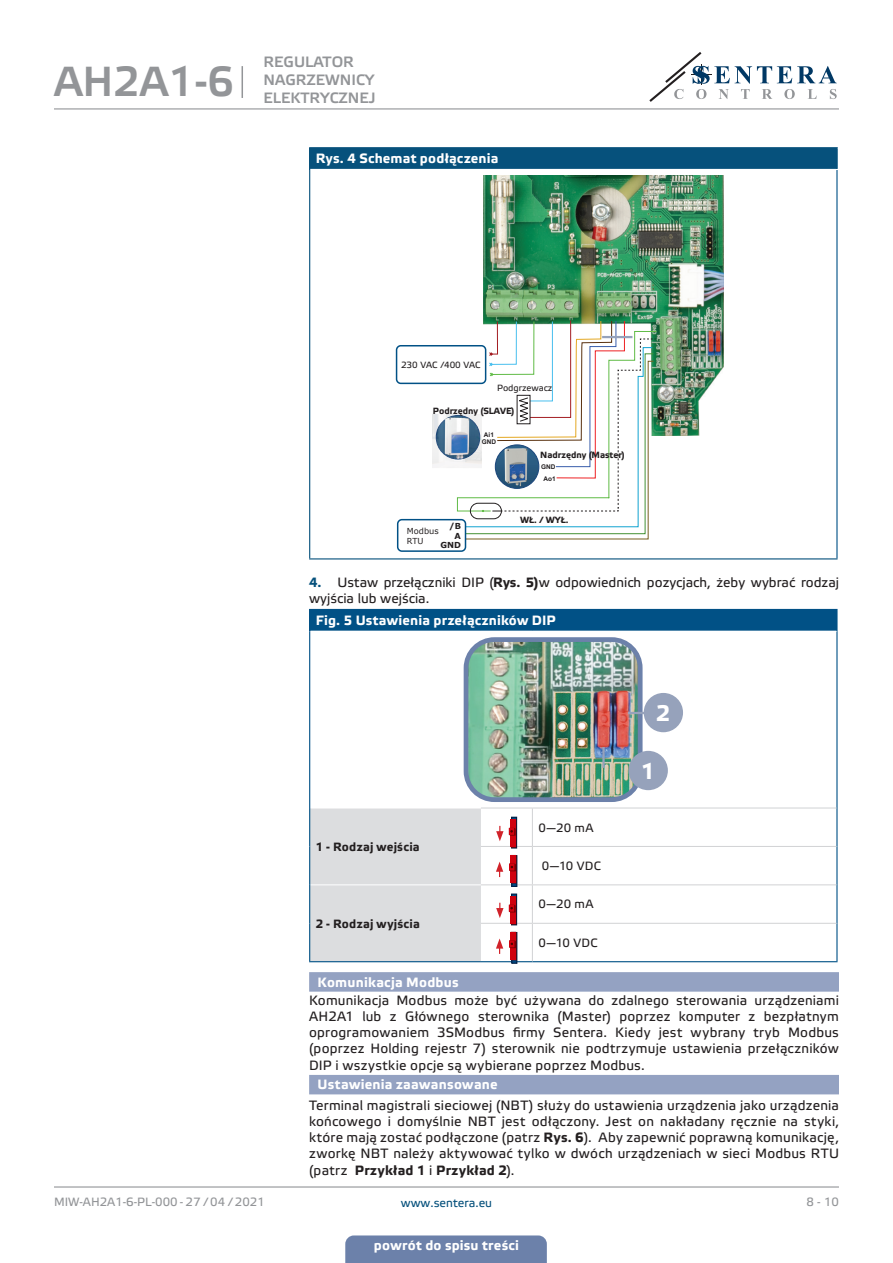
<style>
.page{position:relative;width:893px;height:1263px;background:#fff}
.page>*{position:absolute;margin:0;border:0;box-sizing:border-box;transform-origin:0 0}
.t1{font:42px "Etelka Medium Pro";color:#939598}
.TABLE_TEXT_WHITE{font:700 22.5px "Etelka Text Pro";color:#fff}
.t2{font:15px/18px "Etelka Medium Pro";color:#939598}
.body{font:13.5px/16.2px "Etelka Text Pro";letter-spacing:.01em;color:#231f20;text-align:justify}
.table_text{font:700 13.5px "Etelka Text Pro";letter-spacing:.015em;color:#fff}
.Number-roman{font:700 13.5px "Etelka Text Pro";letter-spacing:.015em;color:#fff}
.t3{font:12px "Etelka Text Pro";color:#939598}
.table_text-2{font:700 12px "Etelka Text Pro";letter-spacing:.02em;color:#231f20}
.table_text-3{font:12px "Etelka Text Pro";letter-spacing:.02em;color:#231f20}
.t4{font:12px "Etelka Text Pro";color:#06517c}
.t5{font:700 9px "Etelka Text Pro";color:#231f20}
.t6{font:9px "Etelka Text Pro";color:#231f20}
.t7{font:8.25px "Verdana";color:#231f20}
.t8{font:700 8.25px "Verdana";color:#231f20}
.t9{font:700 6.45px "Arial";color:#231f20}
.s1{font-weight:700;color:#06517c}
.s2{font-weight:700}
</style>
<div class="page">
<hr style="left:54px;top:108px;width:785px;height:1px;background:#939598">
<hr style="left:54px;top:1186px;width:785px;height:1px;background:#939598">
<svg style="left:649px;top:52px;width:188px;height:50px"></svg>
<div style="left:345px;top:1235px;width:202px;height:28px;background:#6c81aa"></div>
<div style="left:309px;top:972px;width:530px;height:20px;background:#94a2c2"></div>
<div style="left:309px;top:1075px;width:530px;height:19px;background:#94a2c2"></div>
<div style="left:310px;top:148px;width:527px;height:21px;background:#06517c"></div>
<hr style="left:309px;top:147px;width:529px;height:1px;background:#06517c">
<svg style="left:309px;top:148px;width:1px;height:21px"></svg>
<hr style="left:309px;top:169px;width:1px;height:389px;background:#06517c">
<hr style="left:309px;top:558px;width:528px;height:1px;background:#06517c">
<hr style="left:836px;top:170px;width:1px;height:388px;background:#015186">
<hr style="left:836px;top:148px;width:2px;height:21px;background:#06517c">
<img style="left:483px;top:175px;width:240px;height:260px">
<svg style="left:457px;top:320px;width:200px;height:220px"></svg>
<img style="left:432px;top:405px;width:50px;height:68px">
<div style="left:398px;top:520px;width:67px;height:31px;background:#fff;border-radius:4px"></div>
<div style="left:397px;top:519px;width:69px;height:33px;border:2px solid #015186;border-radius:4px"></div>
<div style="left:397px;top:346px;width:89px;height:37px;background:#fff;border-radius:4px"></div>
<div style="left:396px;top:345px;width:90px;height:39px;border:2px solid #015186;border-radius:4px"></div>
<div style="left:310px;top:609px;width:527px;height:22px;background:#015186"></div>
<div style="left:310px;top:809px;width:171px;height:152px;background:#dcdddf"></div>
<hr style="left:836px;top:631px;width:1px;height:177px;background:#015186">
<hr style="left:310px;top:884px;width:171px;height:1px;background:#fff">
<hr style="left:309px;top:961px;width:172px;height:1px;background:#015186">
<hr style="left:309px;top:609px;width:172px;height:1px;background:#015186">
<svg style="left:309px;top:610px;width:1px;height:21px"></svg>
<hr style="left:309px;top:631px;width:1px;height:177px;background:#015186">
<hr style="left:309px;top:808px;width:1px;height:38px;background:#015186">
<hr style="left:309px;top:846px;width:1px;height:39px;background:#015186">
<hr style="left:836px;top:808px;width:1px;height:38px;background:#015186">
<hr style="left:836px;top:846px;width:1px;height:39px;background:#015186">
<hr style="left:309px;top:885px;width:1px;height:38px;background:#015186">
<hr style="left:309px;top:923px;width:1px;height:38px;background:#015186">
<hr style="left:836px;top:885px;width:1px;height:38px;background:#015186">
<hr style="left:836px;top:923px;width:1px;height:38px;background:#015186">
<hr style="left:481px;top:961px;width:51px;height:1px;background:#015186">
<hr style="left:532px;top:961px;width:305px;height:1px;background:#015186">
<hr style="left:481px;top:808px;width:51px;height:1px;background:#d1d2d4">
<hr style="left:532px;top:808px;width:304px;height:1px;background:#d1d2d4">
<hr style="left:532px;top:808px;width:1px;height:38px;background:#d1d2d4">
<hr style="left:481px;top:846px;width:51px;height:1px;background:#d1d2d4">
<hr style="left:532px;top:846px;width:304px;height:1px;background:#d1d2d4">
<hr style="left:532px;top:847px;width:1px;height:37px;background:#d1d2d4">
<hr style="left:481px;top:884px;width:51px;height:1px;background:#d1d2d4">
<hr style="left:532px;top:884px;width:304px;height:1px;background:#d1d2d4">
<hr style="left:532px;top:885px;width:1px;height:38px;background:#d1d2d4">
<hr style="left:481px;top:923px;width:51px;height:1px;background:#d1d2d4">
<hr style="left:532px;top:923px;width:304px;height:1px;background:#d1d2d4">
<hr style="left:532px;top:924px;width:1px;height:37px;background:#d1d2d4">
<img style="left:470px;top:643px;width:170px;height:153px">
<div style="left:464px;top:637px;width:179px;height:165px;border:5px solid #6c81aa;border-radius:28px"></div>
<hr style="left:602px;top:747px;width:3px;height:21px;background:#96a2bb">
<div style="left:629px;top:751px;width:39px;height:39px;background:#96a2bb;border-radius:50%"></div>
<div style="left:644px;top:693px;width:39px;height:39px;background:#96a2bb;border-radius:50%"></div>
<hr style="left:628px;top:712px;width:21px;height:2px;background:#96a2bb">
<div style="left:511px;top:817px;width:6px;height:31px;border:1px solid #001f45"></div>
<svg style="left:509px;top:819px;width:7px;height:29px"></svg>
<svg style="left:496px;top:826px;width:7px;height:15px"></svg>
<svg style="left:496px;top:862px;width:7px;height:15px"></svg>
<div style="left:511px;top:855px;width:6px;height:32px;border:1px solid #001f45"></div>
<svg style="left:509px;top:855px;width:8px;height:28px"></svg>
<div style="left:512px;top:894px;width:5px;height:31px;background:#004881"></div>
<div style="left:511px;top:893px;width:6px;height:32px;border:1px solid #001f45"></div>
<svg style="left:509px;top:896px;width:7px;height:28px"></svg>
<svg style="left:496px;top:903px;width:7px;height:15px"></svg>
<svg style="left:496px;top:938px;width:7px;height:16px"></svg>
<div style="left:511px;top:932px;width:6px;height:32px;border:1px solid #001f45"></div>
<svg style="left:509px;top:932px;width:8px;height:28px"></svg>
<hr style="left:602px;top:336px;width:30px;height:2px;background:#96a2bb">
<hr style="left:242px;top:66px;width:1px;height:32px;background:#939598">
<h1 class="t1" style="left:54px;top:59px;width:181px">AH2A1-6</h1>
<p class="t2" style="left:264px;top:54px;width:114px">REGULATOR<br>NAGRZEWNICY<br>ELEKTRYCZNEJ</p>
<p class="table_text" style="left:316px;top:151px;width:184px">Rys. 4 Schemat podłączenia</p>
<p class="t6" style="left:401px;top:360px;width:81px">230 VAC /400 VAC</p>
<p class="t6" style="left:497px;top:383px;width:57px">Podgrzewacz</p>
<p class="t5" style="left:433px;top:405px;width:83px">Podrzędny (SLAVE)</p>
<p class="t9" style="left:484px;top:431px;width:12px">Ai1</p>
<p class="t9" style="left:482px;top:438px;width:16px">GND</p>
<p class="t8" style="left:449px;top:520px;width:13px">/B</p>
<p class="t8" style="left:455px;top:530px;width:8px">A</p>
<p class="t8" style="left:440px;top:540px;width:22px">GND</p>
<p class="t7" style="left:407px;top:525px;width:33px">Modbus</p>
<p class="t7" style="left:407px;top:535px;width:18px">RTU</p>
<p class="t5" style="left:540px;top:450px;width:86px">Nadrzędny (Master)</p>
<p class="t9" style="left:541px;top:463px;width:16px">GND</p>
<p class="t9" style="left:543px;top:474px;width:14px">Ao1</p>
<p class="t5" style="left:520px;top:515px;width:50px">WŁ. / WYŁ.</p>
<p class="body" style="left:309px;top:575px;width:531px"><span class="s1">4.</span> Ustaw przełączniki DIP (<span class="s2">Rys. 5)</span>w odpowiednich pozycjach, żeby wybrać rodzaj wyjścia lub wejścia.</p>
<p class="table_text" style="left:316px;top:613px;width:242px">Fig. 5 Ustawienia przełączników DIP</p>
<p class="TABLE_TEXT_WHITE" style="left:656px;top:700px;width:16px">2</p>
<p class="table_text-2" style="left:316px;top:840px;width:106px">1 - Rodzaj wejścia</p>
<p class="table_text-2" style="left:316px;top:917px;width:106px">2 - Rodzaj wyjścia</p>
<p class="table_text-3" style="left:538px;top:821px;width:57px">0—20 mA</p>
<p class="table_text-3" style="left:542px;top:859px;width:61px">0—10 VDC</p>
<p class="table_text-3" style="left:538px;top:898px;width:57px">0—20 mA</p>
<p class="table_text-3" style="left:538px;top:936px;width:61px">0—10 VDC</p>
<p class="TABLE_TEXT_WHITE" style="left:641px;top:758px;width:16px">1</p>
<p class="Number-roman" style="left:318px;top:974px;width:143px">Komunikacja Modbus</p>
<p class="body" style="left:309px;top:993px;width:531px">Komunikacja Modbus może być używana do zdalnego sterowania urządzeniami AH2A1 lub z Głównego sterownika (Master) poprzez komputer z bezpłatnym oprogramowaniem 3SModbus firmy Sentera. Kiedy jest wybrany tryb Modbus (poprzez Holding rejestr 7) sterownik nie podtrzymuje ustawienia przełączników DIP i wszystkie opcje są wybierane poprzez Modbus.</p>
<p class="Number-roman" style="left:318px;top:1077px;width:182px">Ustawienia zaawansowane</p>
<p class="body" style="left:309px;top:1098px;width:531px">Terminal magistrali sieciowej (NBT) służy do ustawienia urządzenia jako urządzenia końcowego i domyślnie NBT jest odłączony. Jest on nakładany ręcznie na styki, które mają zostać podłączone (patrz <span class="s2">Rys. 6</span>). Aby zapewnić poprawną komunikację, zworkę NBT należy aktywować tylko w dwóch urządzeniach w sieci Modbus RTU (patrz <span class="s2">Przykład 1</span> i <span class="s2">Przykład 2</span>).</p>
<p class="t3" style="left:54px;top:1195px;width:212px">MIW-AH2A1-6-PL-000 - 27 / 04 / 2021</p>
<p class="t4" style="left:401px;top:1196px;width:93px">www.sentera.eu</p>
<p class="t3" style="left:806px;top:1195px;width:34px">8 - 10</p>
<p class="table_text" style="left:374px;top:1238px;width:147px">powrót do spisu treści</p>
</div>
